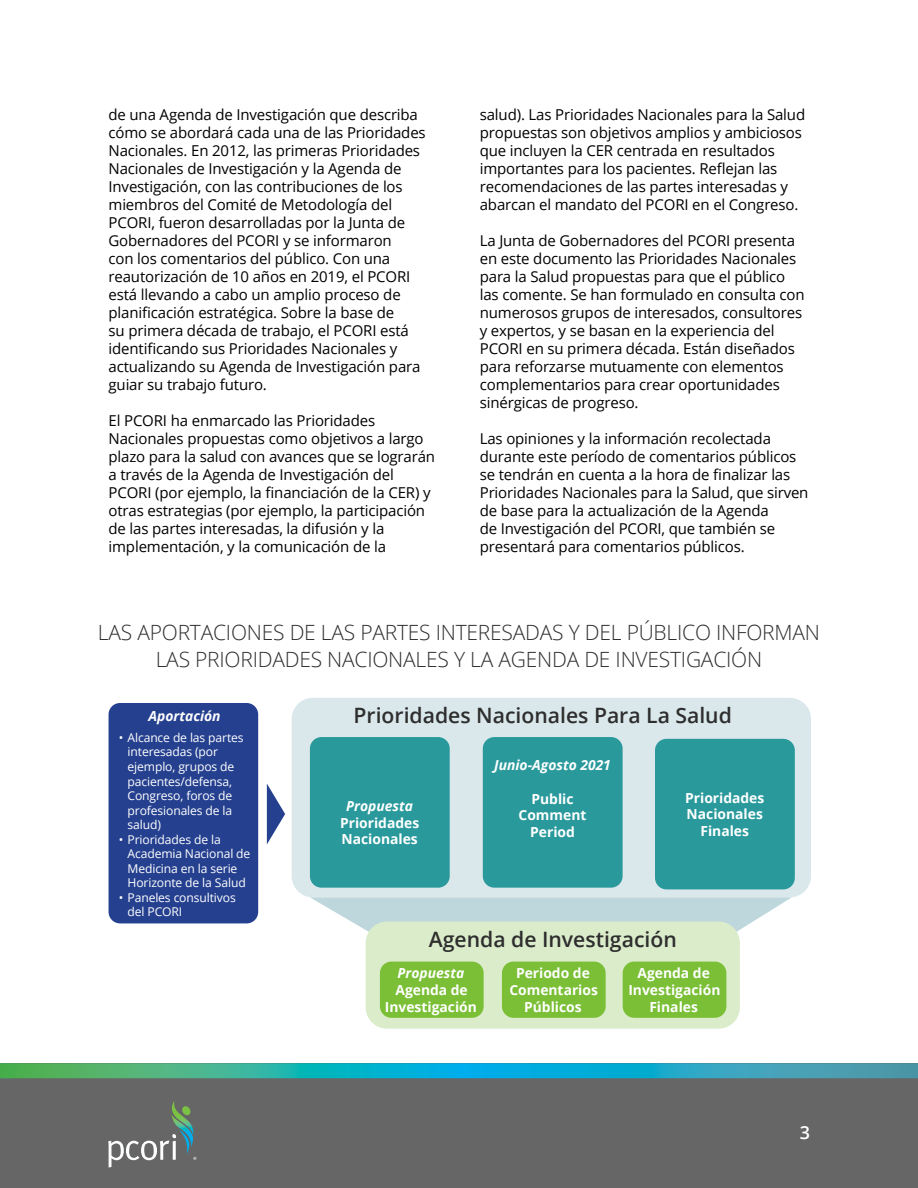
<style>
.page{position:relative;width:918px;height:1188px;background:#fff}
.page>*{position:absolute;margin:0;border:0;box-sizing:border-box;transform-origin:0 0}
.t1{font:600 21.15px "Open Sans";color:#2e2e2e}
.t2{font:300 21px/27px "Open Sans";letter-spacing:-.01em;color:#2e2e2e;text-align:center}
.t3{font:600 18px "Open Sans";color:#fff}
.t4{font:15px/18px "Open Sans";letter-spacing:-.01em;color:#000}
.t5{font:700 13.8px/16.6px "Open Sans";color:#fff;text-align:center}
.t6{font:italic 700 13.8px "Open Sans";color:#fff}
.t7{font:12.15px/14.5px "Open Sans";letter-spacing:-.01em;color:#fff}
.s1{font-style:italic}
</style>
<div class="page">
<div style="left:0;top:1063px;width:918px;height:125px;background:#666"></div>
<svg style="left:460px;top:1063px;width:458px;height:15px;background:#25a4c6"></svg>
<svg style="left:0;top:1063px;width:460px;height:15px;background:#30b299"></svg>
<svg style="left:108px;top:1101px;width:88px;height:66px"></svg>
<div style="left:292px;top:698px;width:519px;height:199px;background:#dae8eb;border-radius:21px"></div>
<div style="left:483px;top:737px;width:140px;height:151px;background:#29999c;border-radius:12px"></div>
<div style="left:109px;top:703px;width:149px;height:220px;background:#25408f;border-radius:12px"></div>
<div style="left:655px;top:739px;width:140px;height:150px;background:#29999c;border-radius:12px"></div>
<svg style="left:267px;top:784px;width:18px;height:60px"></svg>
<div style="left:310px;top:737px;width:140px;height:151px;background:#29999c;border-radius:12px"></div>
<svg style="left:310px;top:897px;width:482px;height:36px"></svg>
<div style="left:366px;top:922px;width:374px;height:107px;background:#dbeccb;border-radius:21px"></div>
<div style="left:380px;top:962px;width:104px;height:56px;background:#7abf35;border-radius:12px"></div>
<div style="left:502px;top:962px;width:104px;height:56px;background:#7abf35;border-radius:12px"></div>
<div style="left:623px;top:962px;width:103px;height:56px;background:#7abf35;border-radius:12px"></div>
<p class="t4" style="left:109px;top:105px;width:319px">de una Agenda de Investigación que describa cómo se abordará cada una de las Prioridades Nacionales. En 2012, las primeras Prioridades Nacionales de Investigación y la Agenda de Investigación, con las contribuciones de los miembros del Comité de Metodología del PCORI, fueron desarrolladas por la Junta de Gobernadores del PCORI y se informaron<br>con los comentarios del público. Con una reautorización de 10 años en 2019, el PCORI está llevando a cabo un amplio proceso de planificación estratégica. Sobre la base de<br>su primera década de trabajo, el PCORI está identificando sus Prioridades Nacionales y actualizando su Agenda de Investigación para guiar su trabajo futuro.</p>
<p class="t4" style="left:109px;top:411px;width:328px">El PCORI ha enmarcado las Prioridades Nacionales propuestas como objetivos a largo plazo para la salud con avances que se lograrán a través de la Agenda de Investigación del PCORI (por ejemplo, la financiación de la CER) y otras estrategias (por ejemplo, la participación de las partes interesadas, la difusión y la implementación, y la comunicación de la</p>
<p class="t4" style="left:480px;top:105px;width:327px">salud). Las Prioridades Nacionales para la Salud propuestas son objetivos amplios y ambiciosos que incluyen la CER centrada en resultados importantes para los pacientes. Reflejan las recomendaciones de las partes interesadas y abarcan el mandato del PCORI en el Congreso.</p>
<p class="t4" style="left:480px;top:231px;width:326px">La Junta de Gobernadores del PCORI presenta en este documento las Prioridades Nacionales para la Salud propuestas para que el público las comente. Se han formulado en consulta con numerosos grupos de interesados, consultores y expertos, y se basan en la experiencia del PCORI en su primera década. Están diseñados para reforzarse mutuamente con elementos complementarios para crear oportunidades sinérgicas de progreso.</p>
<p class="t4" style="left:480px;top:429px;width:330px">Las opiniones y la información recolectada durante este período de comentarios públicos se tendrán en cuenta a la hora de finalizar las Prioridades Nacionales para la Salud, que sirven de base para la actualización de la Agenda<br>de Investigación del PCORI, que también se presentará para comentarios públicos.</p>
<p class="t2" style="left:98px;top:619px;width:724px">LAS APORTACIONES DE LAS PARTES INTERESADAS Y DEL PÚBLICO INFORMAN<br>LAS PRIORIDADES NACIONALES Y LA AGENDA DE INVESTIGACIÓN</p>
<p class="t6" style="left:149px;top:706px;width:74px">Aportación</p>
<p class="t7" style="left:128px;top:730px;width:118px;text-indent:-9px">• Alcance de las partes interesadas (por ejemplo, grupos de pacientes/defensa,<br>Congreso, foros de profesionales de la salud)</p>
<p class="t7" style="left:128px;top:832px;width:124px;text-indent:-9px">• Prioridades de la<br>Academia Nacional de<br>Medicina en la serie<br>Horizonte de la Salud</p>
<p class="t7" style="left:128px;top:890px;width:110px;text-indent:-9px">• Paneles consultivos del PCORI</p>
<p class="t1" style="left:354px;top:701px;width:380px">Prioridades Nacionales Para La Salud</p>
<p class="t6" style="left:494px;top:756px;width:118px">Junio-Agosto 2021</p>
<p class="t5" style="left:531px;top:790px;width:44px">Public</p>
<p class="t5" style="left:519px;top:807px;width:69px">Comment<br>Period</p>
<p class="t5" style="left:685px;top:789px;width:81px">Prioridades<br>Nacionales<br>Finales</p>
<p class="t5" style="left:340px;top:797px;width:81px"><span class="s1">Propuesta<br></span>Prioridades<br>Nacionales</p>
<p class="t1" style="left:429px;top:925px;width:249px">Agenda de Investigación</p>
<p class="t5" style="left:385px;top:965px;width:94px"><span class="s1">Propuesta<br></span>Agenda de<br>Investigación</p>
<p class="t5" style="left:516px;top:965px;width:75px">Periodo de</p>
<p class="t5" style="left:509px;top:981px;width:90px">Comentarios<br>Públicos</p>
<p class="t5" style="left:628px;top:965px;width:94px">Agenda de<br>Investigación<br>Finales</p>
<p class="t3" style="left:800px;top:1120px;width:12px">3</p>
</div>
